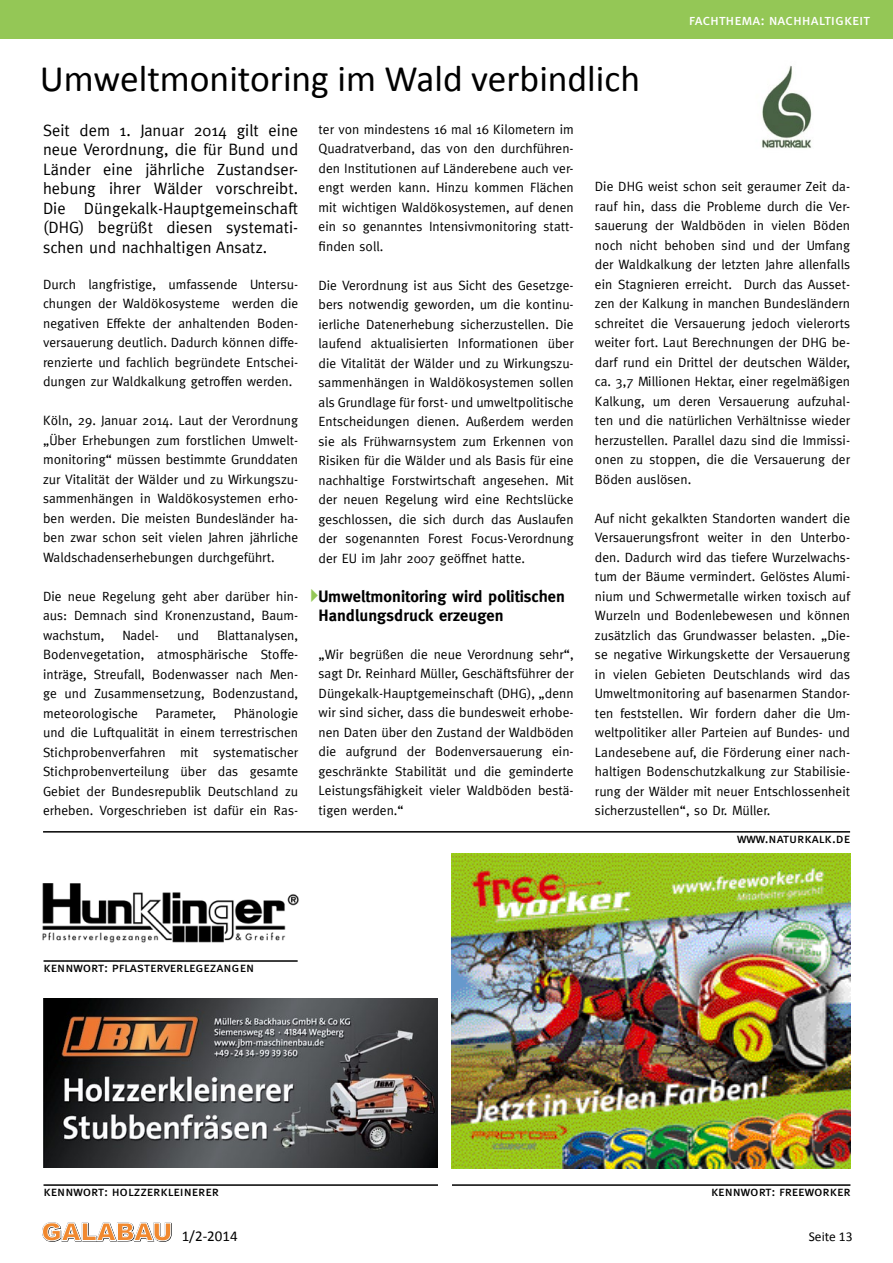
<style>
.page{position:relative;width:893px;height:1263px;background:#fff}
.page>*{position:absolute;margin:0;border:0;box-sizing:border-box;transform-origin:0 0}
.t1{font:37.5px "Calibri";color:#000}
.t2{font:16.5px/19.5px "Meta";letter-spacing:.005em;color:#000;text-align:justify}
.t3{font:700 16.5px/19.5px "Meta";letter-spacing:.005em;color:#000}
.t4{font:15px "Meta Book Caps";letter-spacing:-.005em;color:#fff}
.t5{font:15px "Calibri";color:#000}
.t6{font:13.5px/19.5px "Meta";letter-spacing:.005em;color:#000;text-align:justify}
.t7{font:13.5px "Meta Book Caps";letter-spacing:.005em;color:#000}
.t8{font:13.5px "Calibri";color:#000}
</style>
<div class="page">
<div style="left:0;top:0;width:893px;height:38px;background:#94c756"></div>
<svg style="left:42px;top:1222px;width:130px;height:19px"></svg>
<img style="left:452px;top:854px;width:399px;height:315px">
<img style="left:42px;top:883px;width:257px;height:60px">
<img style="left:762px;top:66px;width:50px;height:83px">
<hr style="left:43px;top:831px;width:807px;height:1px;background:#000">
<img style="left:43px;top:998px;width:395px;height:170px">
<hr style="left:44px;top:1184px;width:394px;height:2px;background:#000">
<hr style="left:452px;top:1184px;width:398px;height:2px;background:#000">
<hr style="left:44px;top:960px;width:254px;height:2px;background:#000">
<p class="t4" style="left:689px;top:11px;width:183px">fachthema: nachhaltigkeit</p>
<h1 class="t1" style="left:40px;top:55px;width:602px">Umweltmonitoring im Wald verbindlich</h1>
<p class="t2" style="left:43px;top:120px;width:257px">Seit dem 1. Januar 2014 gilt eine neue Verordnung, die für Bund und Länder eine jährliche Zustandser&shy;hebung ihrer Wälder vorschreibt.<br>Die Düngekalk-Hauptgemeinschaft (DHG) begrüßt diesen systemati&shy;schen und nachhaltigen Ansatz.</p>
<p class="t6" style="left:43px;top:274px;width:257px">Durch langfristige, umfassende Untersu&shy;chungen der Waldökosysteme werden die negativen Effekte der anhaltenden Boden&shy;versauerung deutlich. Dadurch können diffe&shy;renzierte und fachlich begründete Entschei&shy;dungen zur Waldkalkung getroffen werden.</p>
<p class="t6" style="left:43px;top:411px;width:257px">Köln, 29. Januar 2014. Laut der Verordnung „Über Erhebungen zum forstlichen Umwelt&shy;monitoring“ müssen bestimmte Grunddaten zur Vitalität der Wälder und zu Wirkungszu&shy;sammenhängen in Waldökosystemen erho&shy;ben werden. Die meisten Bundesländer ha&shy;ben zwar schon seit vielen Jahren jährliche Waldschadenserhebungen durchgeführt.</p>
<p class="t6" style="left:43px;top:586px;width:257px">Die neue Regelung geht aber darüber hin&shy;aus: Demnach sind Kronenzustand, Baum&shy;wachstum,</p>
<p class="t6" style="left:319px;top:119px;width:257px">ter von mindestens 16 mal 16 Kilometern im Quadratverband, das von den durchführen&shy;den Institutionen auf Länderebene auch ver&shy;engt werden kann. Hinzu kommen Flächen mit wichtigen Waldökosystemen, auf denen ein so genanntes Intensivmonitoring statt&shy;finden soll.</p>
<p class="t6" style="left:319px;top:275px;width:257px">Die Verordnung ist aus Sicht des Gesetzge&shy;bers notwendig geworden, um die kontinu&shy;ierliche Datenerhebung sicherzustellen. Die laufend aktualisierten Informationen über die Vitalität der Wälder und zu Wirkungszu&shy;sammenhängen in Waldökosystemen sollen als Grundlage für forst- und umweltpolitische Entscheidungen dienen. Außerdem werden sie als Frühwarnsystem zum Erkennen von Risiken für die Wälder und als Basis für eine nachhaltige Forstwirtschaft angesehen. Mit der neuen Regelung wird eine Rechtslücke geschlossen, die sich durch das Auslaufen der sogenannten Forest Focus-Verordnung der EU im Jahr 2007 geöffnet hatte.</p>
<p class="t3" style="left:319px;top:586px;width:248px">Umweltmonitoring wird politischen<br>Handlungsdruck erzeugen</p>
<p class="t6" style="left:319px;top:644px;width:257px">„Wir begrüßen die neue Verordnung sehr“, sagt Dr. Reinhard Müller, Geschäftsführer der Düngekalk-Hauptgemeinschaft (DHG), „denn wir sind sicher, dass die bundesweit erhobe&shy;nen Daten über den Zustand der Waldböden die aufgrund der Bodenversauerung ein&shy;geschränkte Stabilität und die geminderte Leistungsfähigkeit vieler Waldböden bestä&shy;tigen werden.“</p>
<p class="t6" style="left:595px;top:176px;width:257px">Die DHG weist schon seit geraumer Zeit da&shy;rauf hin, dass die Probleme durch die Ver&shy;sauerung der Waldböden in vielen Böden noch nicht behoben sind und der Umfang der Waldkalkung der letzten Jahre allenfalls ein Stagnieren erreicht. Durch das Ausset&shy;zen der Kalkung in manchen Bundesländern schreitet die Versauerung jedoch vielerorts weiter fort. Laut Berechnungen der DHG be&shy;darf rund ein Drittel der deutschen Wälder, ca. 3,7 Millionen Hektar, einer regelmäßigen Kalkung, um deren Versauerung aufzuhal&shy;ten und die natürlichen Verhältnisse wieder herzustellen. Parallel dazu sind die Immissi&shy;onen zu stoppen, die die Versauerung der Böden auslösen.</p>
<p class="t6" style="left:595px;top:508px;width:257px">Auf nicht gekalkten Standorten wandert die Versauerungsfront weiter in den Unterbo&shy;den. Dadurch wird das tiefere Wurzelwachs&shy;tum der Bäume vermindert. Gelöstes Alumi&shy;nium und Schwermetalle wirken toxisch auf Wurzeln und Bodenlebewesen und können zusätzlich das Grundwasser belasten. „Die&shy;se negative Wirkungskette der Versauerung in vielen Gebieten Deutschlands wird das Umweltmonitoring auf basenarmen Standor&shy;ten feststellen. Wir fordern daher die Um&shy;weltpolitiker aller Parteien auf Bundes- und Landesebene auf, die Förderung einer nach&shy;haltigen Bodenschutzkalkung zur Stabilisie&shy;rung der Wälder mit neuer Entschlossenheit sicherzustellen“, so Dr. Müller.</p>
<p class="t7" style="left:737px;top:830px;width:115px">www.naturkalk.de</p>
<p class="t6" style="left:122px;top:625px;width:38px">Nadel-</p>
<p class="t6" style="left:177px;top:625px;width:24px">und</p>
<p class="t6" style="left:43px;top:625px;width:257px;text-indent:174px">Blattanalysen, Bodenvegetation, atmosphärische Stoffe&shy;inträge, Streufall, Bodenwasser nach Men&shy;ge und Zusammensetzung, Bodenzustand, meteorologische</p>
<p class="t6" style="left:43px;top:703px;width:257px;text-indent:191px">Phänologie und die Luftqualität in einem terrestrischen Stichprobenverfahren mit systematischer Stichprobenverteilung über das gesamte Gebiet der Bundesrepublik Deutschland zu erheben. Vorgeschrieben ist dafür ein Ras-</p>
<p class="t6" style="left:156px;top:703px;width:62px">Parameter,</p>
<p class="t7" style="left:44px;top:959px;width:212px">kennwort: pflasterverlegezangen</p>
<p class="t7" style="left:44px;top:1183px;width:177px">kennwort: holzzerkleinerer</p>
<p class="t7" style="left:711px;top:1183px;width:141px">kennwort: freeworker</p>
<p class="t5" style="left:182px;top:1227px;width:58px">1/2-2014</p>
<p class="t8" style="left:809px;top:1228px;width:45px">Seite 13</p>
</div>
